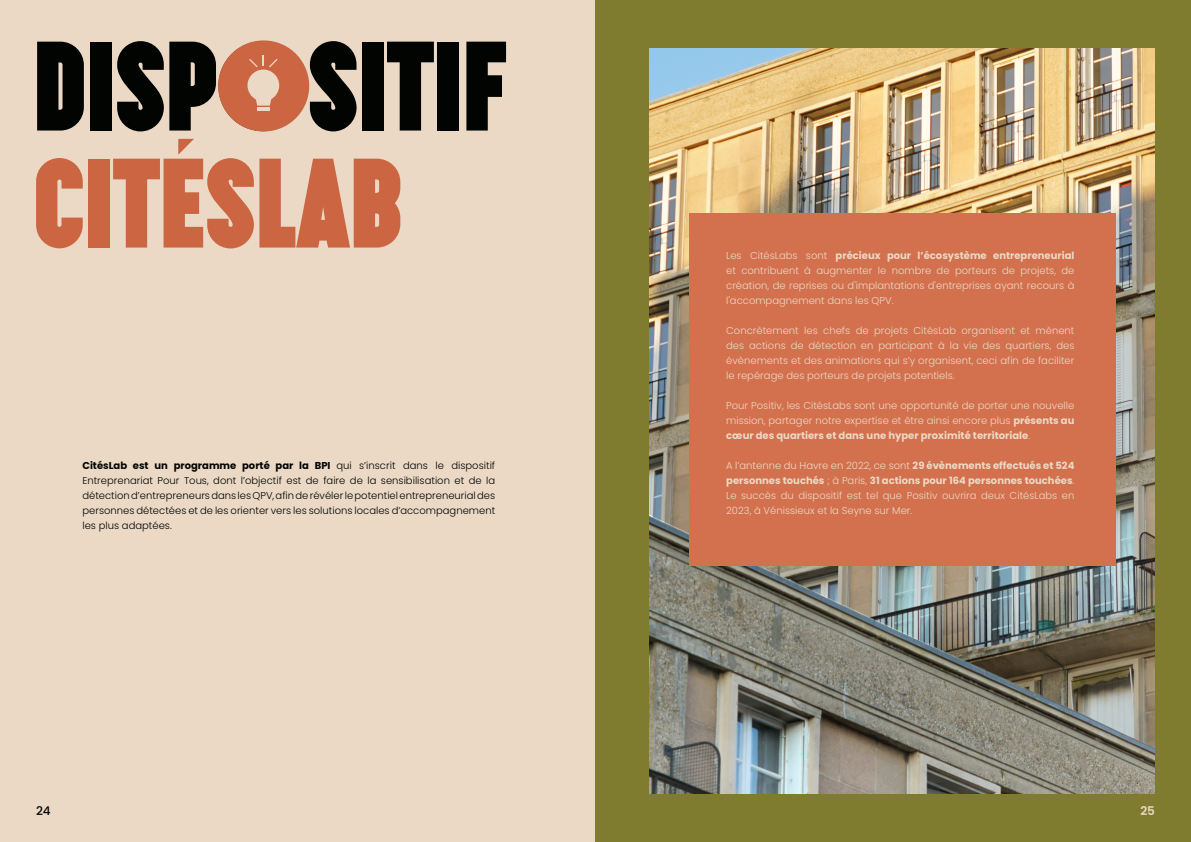
<style>
.page{position:relative;width:1191px;height:842px;background:#fff}
.page>*{position:absolute;margin:0;border:0;box-sizing:border-box;transform-origin:0 0}
.t1{font:127px "Tombstone Positiv";color:#010401}
.t2{font:127px "Tombstone Positiv";color:#cc6642}
.t3{font:500 12px "Poppins";color:#010401}
.t4{font:600 12px "Poppins";color:#ebd9c6}
.t5{font:300 10px/15px "Poppins";color:#ebd9c6;text-align:justify}
.t6{font:300 10px/15px "Poppins";color:#010401;text-align:justify}
.s1{font-weight:700}
</style>
<div class="page">
<div style="left:0;top:0;width:595px;height:842px;background:#ebd9c6"></div>
<div style="left:595px;top:0;width:596px;height:842px;background:#7f7c2f"></div>
<img style="left:649px;top:49px;width:506px;height:744px">
<div style="left:689px;top:213px;width:426px;height:353px;background:#d3704d"></div>
<svg style="left:218px;top:40px;width:92px;height:92px"></svg>
<p class="t1" style="left:33px;top:16px;width:475px">DISPOSITIF</p>
<p class="t2" style="left:33px;top:133px;width:371px">CITÉSLAB</p>
<p class="t6" style="left:82px;top:458px;width:414px"><span class="s1">CitésLab est un programme porté par la BPI</span> qui s’inscrit dans le dispositif Entreprenariat Pour Tous, dont l’objectif est de faire de la sensibilisation et de la détection d’entrepreneurs dans les QPV, afin de révéler le potentiel entrepreneurial des personnes détectées et de les orienter vers les solutions locales d’accompagnement les plus adaptées.</p>
<p class="t3" style="left:36px;top:803px;width:16px">24</p>
<p class="t5" style="left:726px;top:248px;width:350px">Les CitésLabs sont <span class="s1">précieux pour l’écosystème entrepreneurial </span>et contribuent à augmenter le nombre de porteurs de projets, de création, de reprises ou d'implantations d'entreprises ayant recours à l'accompagnement dans les QPV.</p>
<p class="t5" style="left:726px;top:323px;width:350px">Concrètement les chefs de projets CitésLab organisent et mènent des actions de détection en participant à la vie des quartiers, des évènements et des animations qui s’y organisent, ceci afin de faciliter le repérage des porteurs de projets potentiels.</p>
<p class="t5" style="left:726px;top:398px;width:350px">Pour Positiv, les CitésLabs sont une opportunité de porter une nouvelle mission, partager notre expertise et être ainsi encore plus <span class="s1">présents au cœur des quartiers et dans une hyper proximité territoriale</span>.</p>
<p class="t5" style="left:726px;top:458px;width:350px">A l’antenne du Havre en 2022, ce sont <span class="s1">29 évènements effectués et 524 personnes touchés</span> ; à Paris, <span class="s1">31 actions pour 164 personnes touchées</span>.<br>Le succès du dispositif est tel que Positiv ouvrira deux CitésLabs en 2023, à Vénissieux et la Seyne sur Mer.</p>
<p class="t4" style="left:1140px;top:803px;width:16px">25</p>
</div>
